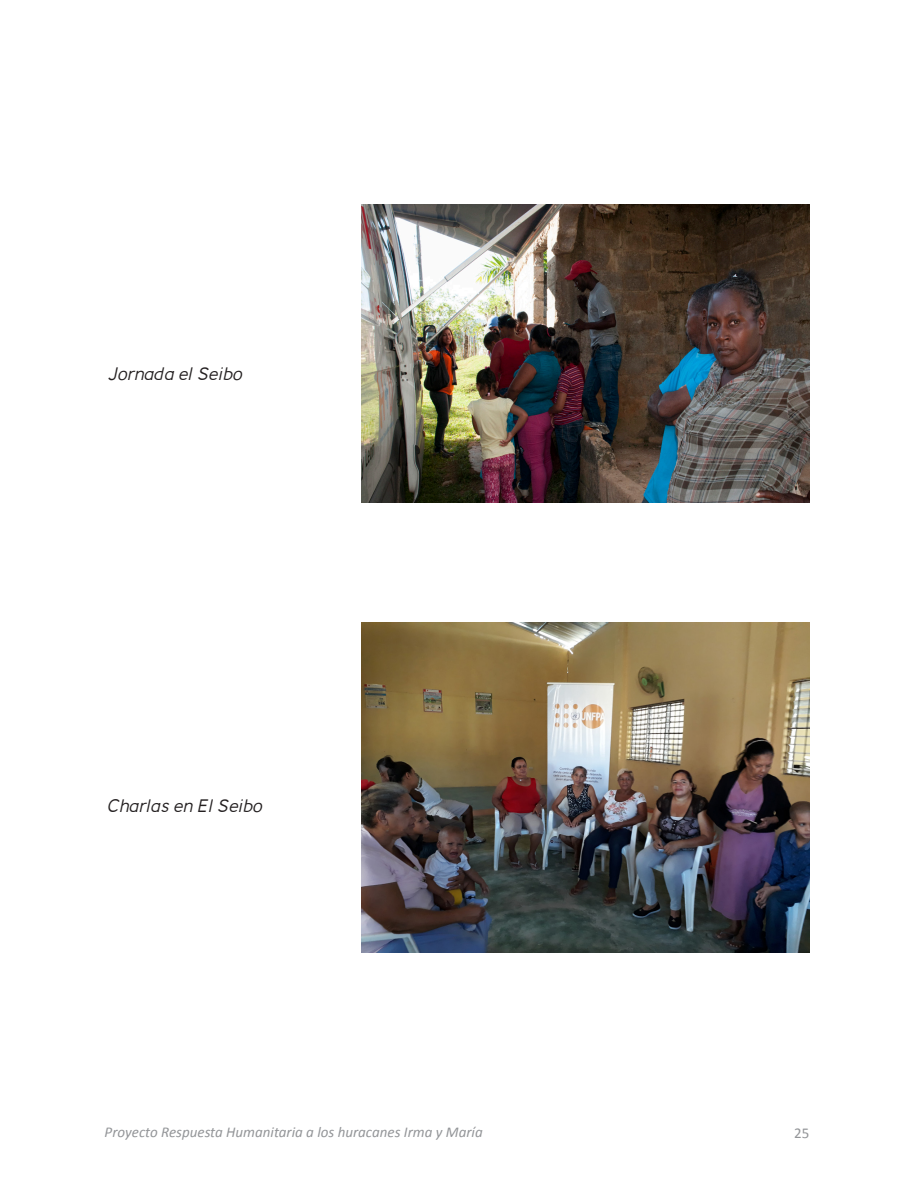
<style>
.page{position:relative;width:918px;height:1188px;background:#fff}
.page>*{position:absolute;margin:0;border:0;box-sizing:border-box;transform-origin:0 0}
.t1{font:italic 18px "Berlin";color:#231f20}
.t2{font:italic 15px "Calibri";color:#939598}
.t3{font:15px "Calibri";color:#939598}
</style>
<div class="page">
<img style="left:361px;top:204px;width:449px;height:298px">
<img style="left:361px;top:623px;width:449px;height:329px">
<p class="t1" style="left:108px;top:364px;width:136px">Jornada el Seibo</p>
<p class="t1" style="left:108px;top:796px;width:156px">Charlas en El Seibo</p>
<p class="t2" style="left:105px;top:1121px;width:380px">Proyecto Respuesta Humanitaria a los huracanes Irma y María</p>
<p class="t3" style="left:794px;top:1123px;width:17px">25</p>
</div>
